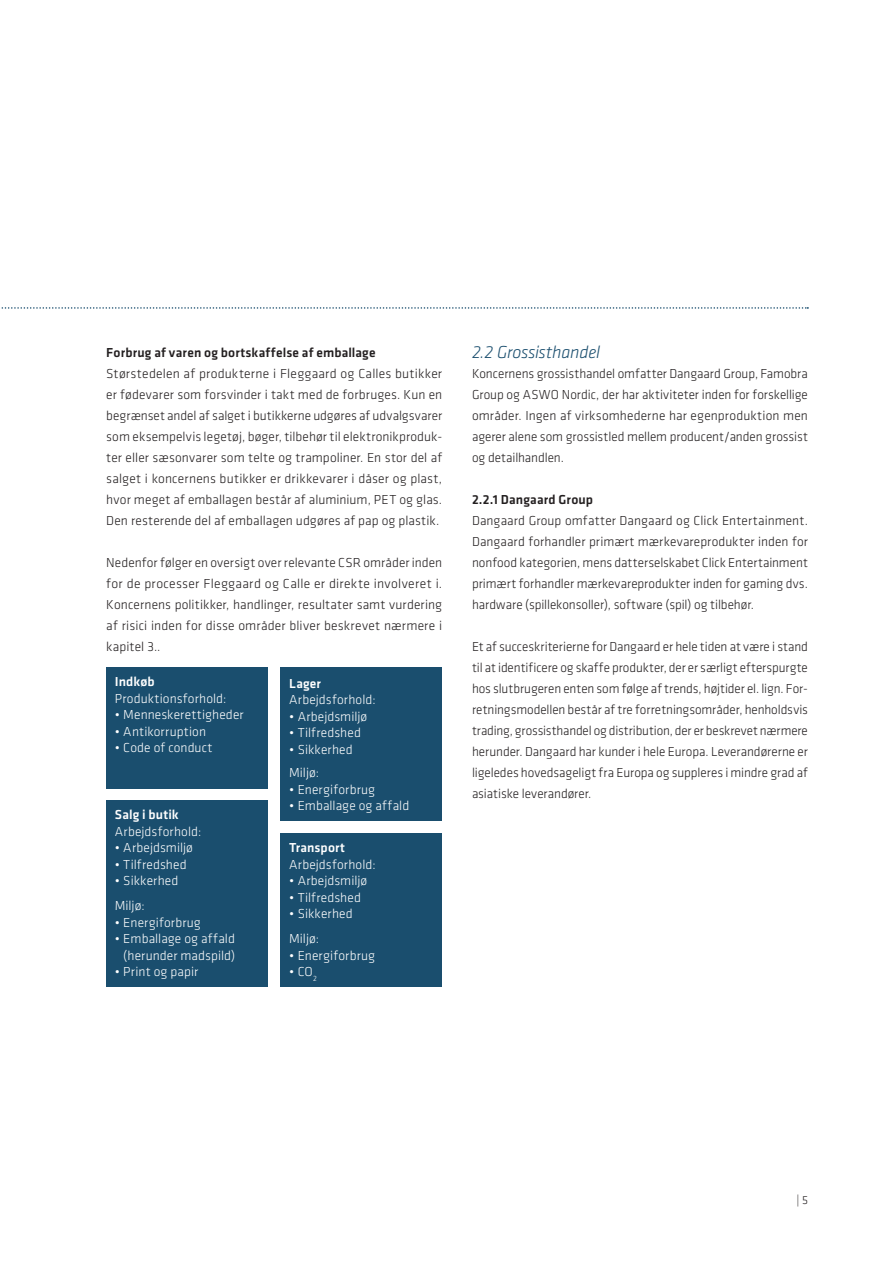
<style>
.page{position:relative;width:893px;height:1263px;background:#fff}
.page>*{position:absolute;margin:0;border:0;box-sizing:border-box;transform-origin:0 0}
.t1{font:italic 300 18px "Klavika";letter-spacing:-.01em;color:#1a4e6e}
.t2{font:300 13.5px/21px "Klavika";color:#231f20;text-align:justify}
.t3{font:300 13.5px/25px "Klavika";letter-spacing:.005em;color:#fff}
.t4{font:500 13.5px "Klavika";letter-spacing:.01em;color:#231f20}
.t5{font:500 13.5px "Klavika";letter-spacing:.01em;color:#fff}
.t6{font:300 12px "Klavika";color:#231f20}
</style>
<div class="page">
<div style="left:106px;top:668px;width:162px;height:121px;background:#1a4e6e"></div>
<div style="left:281px;top:834px;width:161px;height:153px;background:#1a4e6e"></div>
<div style="left:281px;top:668px;width:161px;height:153px;background:#1a4e6e"></div>
<div style="left:106px;top:801px;width:162px;height:186px;background:#1a4e6e"></div>
<svg style="left:1px;top:307px;width:807px;height:2px"></svg>
<p class="t4" style="left:106px;top:343px;width:271px">Forbrug af varen og bortskaffelse af emballage</p>
<p class="t2" style="left:106px;top:363px;width:337px">Størstedelen af produkterne i Fleggaard og Calles butikker er fødevarer som forsvinder i takt med de forbruges. Kun en begrænset andel af salget i butikkerne udgøres af udvalgsvarer som eksempelvis legetøj, bøger, tilbehør til elektronikproduk&shy;ter eller sæsonvarer som telte og trampoliner. En stor del af salget i koncernens butikker er drikkevarer i dåser og plast, hvor meget af emballagen består af aluminium, PET og glas.<br>Den resterende del af emballagen udgøres af pap og plastik.</p>
<p class="t2" style="left:106px;top:552px;width:337px">Nedenfor følger en oversigt over relevante CSR områder inden for de processer Fleggaard og Calle er direkte involveret i.<br>Koncernens politikker, handlinger, resultater samt vurdering af risici inden for disse områder bliver beskrevet nærmere i kapitel 3..</p>
<p class="t5" style="left:115px;top:673px;width:41px">Indkøb</p>
<p class="t3" style="left:115px;top:686px;width:113px">Produktionsforhold:</p>
<p class="t3" style="left:115px;top:702px;width:130px">• Menneskerettigheder</p>
<p class="t3" style="left:115px;top:719px;width:93px">• Antikorruption</p>
<p class="t3" style="left:115px;top:735px;width:99px">• Code of conduct</p>
<p class="t5" style="left:289px;top:674px;width:33px">Lager</p>
<p class="t3" style="left:289px;top:687px;width:88px">Arbejdsforhold:</p>
<p class="t3" style="left:289px;top:704px;width:80px">• Arbejdsmiljø</p>
<p class="t3" style="left:289px;top:720px;width:73px">• Tilfredshed</p>
<p class="t3" style="left:289px;top:738px;width:65px;line-height:23.2px">• Sikkerhed<br>Miljø:</p>
<p class="t3" style="left:289px;top:777px;width:88px">• Energiforbrug</p>
<p class="t3" style="left:289px;top:793px;width:122px">• Emballage og affald</p>
<p class="t5" style="left:115px;top:806px;width:65px">Salg i butik</p>
<p class="t3" style="left:115px;top:819px;width:88px">Arbejdsforhold:</p>
<p class="t3" style="left:115px;top:835px;width:80px">• Arbejdsmiljø</p>
<p class="t3" style="left:115px;top:852px;width:73px">• Tilfredshed</p>
<p class="t3" style="left:115px;top:868px;width:65px">• Sikkerhed<br>Miljø:</p>
<p class="t3" style="left:115px;top:910px;width:88px">• Energiforbrug</p>
<p class="t3" style="left:115px;top:930px;width:122px;line-height:16.5px;text-align:right">• Emballage og affald (herunder madspild)</p>
<p class="t3" style="left:115px;top:959px;width:85px">• Print og papir</p>
<p class="t5" style="left:289px;top:839px;width:57px">Transport</p>
<p class="t3" style="left:289px;top:852px;width:88px">Arbejdsforhold:</p>
<p class="t3" style="left:289px;top:868px;width:80px">• Arbejdsmiljø</p>
<p class="t3" style="left:289px;top:885px;width:73px">• Tilfredshed</p>
<p class="t3" style="left:289px;top:901px;width:65px">• Sikkerhed<br>Miljø:</p>
<p class="t3" style="left:289px;top:943px;width:88px">• Energiforbrug</p>
<p class="t3" style="left:289px;top:959px;width:29px">• CO<sub>2</sub></p>
<h1 class="t1" style="left:472px;top:341px;width:130px">2.2 Grossisthandel</h1>
<p class="t2" style="left:472px;top:363px;width:337px">Koncernens grossisthandel omfatter Dangaard Group, Famobra Group og ASWO Nordic, der har aktiviteter inden for forskellige områder. Ingen af virksomhederne har egenproduktion men agerer alene som grossistled mellem producent/anden grossist og detailhandlen.</p>
<p class="t4" style="left:472px;top:490px;width:123px">2.2.1 Dangaard Group</p>
<p class="t2" style="left:472px;top:510px;width:337px">Dangaard Group omfatter Dangaard og Click Entertainment.<br>Dangaard forhandler primært mærkevareprodukter inden for nonfood kategorien, mens datterselskabet Click Entertainment primært forhandler mærkevareprodukter inden for gaming dvs. hardware (spillekonsoller), software (spil) og tilbehør.</p>
<p class="t2" style="left:472px;top:636px;width:338px">Et af succeskriterierne for Dangaard er hele tiden at være i stand til at identificere og skaffe produkter, der er særligt efterspurgte hos slutbrugeren enten som følge af trends, højtider el. lign. For&shy;retningsmodellen består af tre forretningsområder, henholdsvis trading, grossisthandel og distribution, der er beskrevet nærmere herunder. Dangaard har kunder i hele Europa. Leverandørerne er ligeledes hovedsageligt fra Europa og suppleres i mindre grad af asiatiske leverandører.</p>
<p class="t6" style="left:796px;top:1192px;width:13px">| 5</p>
</div>
